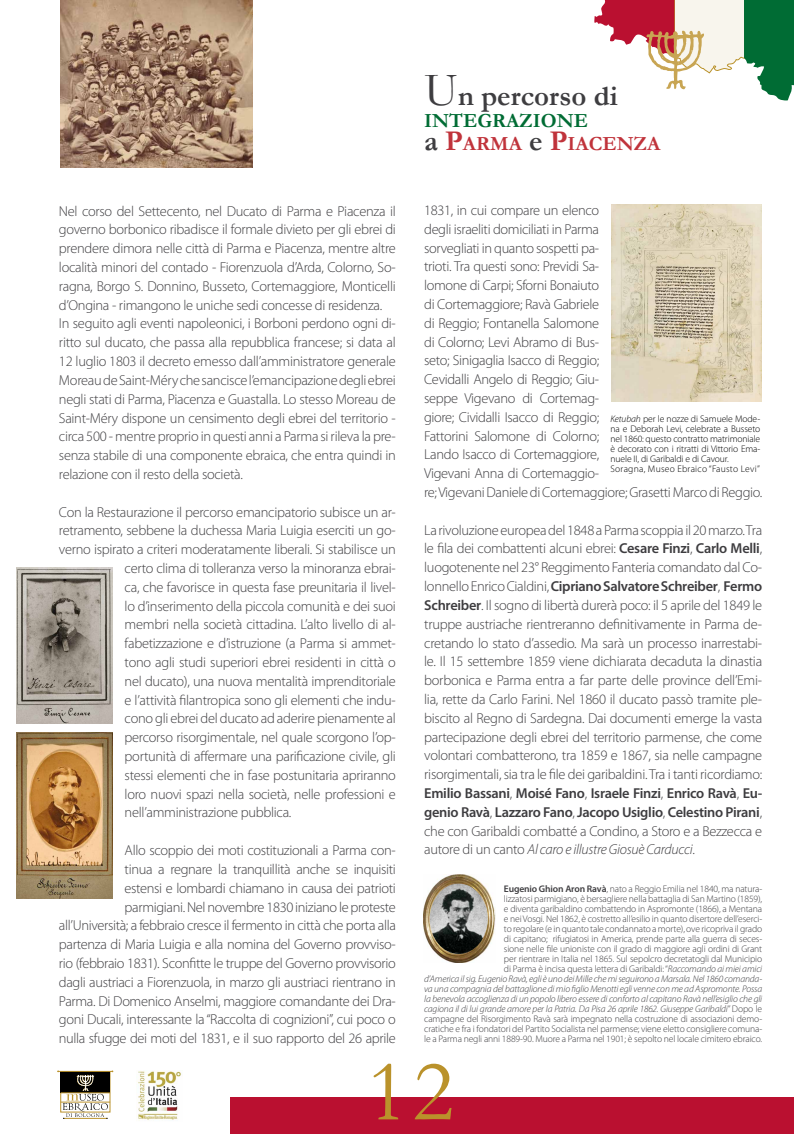
<style>
.page{position:relative;width:794px;height:1134px;background:#fff}
.page>*{position:absolute;margin:0;border:0;box-sizing:border-box;transform-origin:0 0}
.t1{font:88px "Garamond";color:#ba922b}
.t2{font:700 28.8px "Garamond";color:#3e3d40}
.t3{font:700 20.16px/22.4px "Garamond";color:#006c34}
.t4{font:300 14.4px/18.8px "Myriad Pro";letter-spacing:-.02em;color:#3e3d40}
.t5{font:300 9.6px/10px "Myriad Pro";letter-spacing:-.015em;color:#3e3d40;text-align:right}
.t6{font:300 9.6px/10px "Myriad Pro";letter-spacing:-.01em;color:#000}
.s1{font-weight:400;font-size:48px}
.s2{font-size:28.8px;color:#3e3d40}
.s3{font-size:28.8px;color:#c0333b}
.s4{color:#c0333b}
.s5{font-weight:600}
.s6{font-style:italic}
</style>
<div class="page">
<svg style="left:594px;top:0;width:200px;height:101px"></svg>
<div style="left:230px;top:1097px;width:564px;height:37px;background:#ba1030"></div>
<img style="left:138px;top:1071px;width:43px;height:49px">
<svg style="left:57px;top:1070px;width:56px;height:49px"></svg>
<img style="left:16px;top:567px;width:96px;height:157px">
<img style="left:16px;top:732px;width:97px;height:167px">
<img style="left:423px;top:875px;width:72px;height:87px">
<img style="left:430px;top:884px;width:58px;height:70px">
<img style="left:60px;top:0;width:193px;height:167px">
<img style="left:611px;top:204px;width:150px;height:198px">
<p class="t4" style="left:59px;top:201px;width:338px">Nel corso del Settecento, nel Ducato di Parma e Piacenza il governo borbonico ribadisce il formale divieto per gli ebrei di prendere dimora nelle città di Parma e Piacenza, mentre altre località minori del contado - Fiorenzuola d’Arda, Colorno, So&shy;ragna, Borgo S. Donnino, Busseto, Cortemaggiore, Monticelli d’Ongina - rimangono le uniche sedi concesse di residenza.<br>In seguito agli eventi napoleonici, i Borboni perdono ogni di&shy;ritto sul ducato, che passa alla repubblica francese; si data al 12 luglio 1803 il decreto emesso dall’amministratore generale Moreau de Saint-Méry che sancisce l’emancipazione degli ebrei negli stati di Parma, Piacenza e Guastalla. Lo stesso Moreau de Saint-Méry dispone un censimento degli ebrei del territorio - circa 500 - mentre proprio in questi anni a Parma si rileva la pre&shy;senza stabile di una componente ebraica, che entra quindi in relazione con il resto della società.</p>
<p class="t4" style="left:59px;top:502px;width:338px">Con la Restaurazione il percorso emancipatorio subisce un ar-</p>
<p class="t4" style="left:59px;top:521px;width:338px">retramento, sebbene la duchessa Maria Luigia eserciti un go-</p>
<p class="t4" style="left:59px;top:540px;width:338px">verno ispirato a criteri moderatamente liberali. Si stabilisce un</p>
<p class="t4" style="left:125px;top:559px;width:273px">certo clima di tolleranza verso la minoranza ebrai-</p>
<p class="t4" style="left:125px;top:577px;width:273px">ca, che favorisce in questa fase preunitaria il livel-</p>
<p class="t4" style="left:125px;top:596px;width:273px">lo d’inserimento della piccola comunità e dei suoi</p>
<p class="t4" style="left:125px;top:615px;width:273px">membri nella società cittadina. L’alto livello di al-</p>
<p class="t4" style="left:125px;top:634px;width:273px">fabetizzazione e d’istruzione (a Parma si ammet-</p>
<p class="t4" style="left:125px;top:653px;width:273px">tono agli studi superiori ebrei residenti in città o</p>
<p class="t4" style="left:125px;top:671px;width:273px">nel ducato), una nuova mentalità imprenditoriale</p>
<p class="t4" style="left:125px;top:690px;width:273px">e l’attività filantropica sono gli elementi che indu-</p>
<p class="t4" style="left:125px;top:709px;width:273px">cono gli ebrei del ducato ad aderire pienamente al</p>
<p class="t4" style="left:125px;top:728px;width:273px">percorso risorgimentale, nel quale scorgono l’op-</p>
<p class="t4" style="left:125px;top:747px;width:273px">portunità di affermare una parificazione civile, gli</p>
<p class="t4" style="left:125px;top:765px;width:273px">stessi elementi che in fase postunitaria apriranno</p>
<p class="t4" style="left:125px;top:784px;width:273px">loro nuovi spazi nella società, nelle professioni e</p>
<p class="t4" style="left:125px;top:803px;width:168px">nell’amministrazione pubblica.</p>
<p class="t4" style="left:59px;top:841px;width:338px;text-align:right">Allo scoppio dei moti costituzionali a Parma con-<br>tinua a regnare la tranquillità anche se inquisiti<br>estensi e lombardi chiamano in causa dei patrioti<br>parmigiani. Nel novembre 1830 iniziano le proteste all’Università; a febbraio cresce il fermento in città che porta alla partenza di Maria Luigia e alla nomina del Governo provviso&shy;rio (febbraio 1831). Sconfitte le truppe del Governo provvisorio dagli austriaci a Fiorenzuola, in marzo gli austriaci rientrano in Parma. Di Domenico Anselmi, maggiore comandante dei Dra&shy;goni Ducali, interessante la “Raccolta di cognizioni”, cui poco o nulla sfugge dei moti del 1831, e il suo rapporto del 26 aprile</p>
<h2 class="t2" style="left:424px;top:79px;width:195px"><span class="s1">U</span>n percorso di</h2>
<h3 class="t3" style="left:424px;top:110px;width:238px">INTEGRAZIONE<br><span class="s2">a</span> <span class="s3">P</span><span class="s4">ARMA</span> <span class="s2">e</span> <span class="s3">P</span><span class="s4">IACENZA</span></h3>
<p class="t4" style="left:424px;top:201px;width:339px">1831, in cui compare un elenco<br>degli israeliti domiciliati in Parma<br>sorvegliati in quanto sospetti pa-<br>trioti. Tra questi sono: Previdi Sa-<br>lomone di Carpi; Sforni Bonaiuto<br>di Cortemaggiore; Ravà Gabriele<br>di Reggio; Fontanella Salomone<br>di Colorno; Levi Abramo di Bus-<br>seto; Sinigaglia Isacco di Reggio;<br>Cevidalli Angelo di Reggio; Giu-<br>seppe Vigevano di Cortemag-<br>giore; Cividalli Isacco di Reggio;<br>Fattorini Salomone di Colorno;<br>Lando Isacco di Cortemaggiore,<br>Vigevani Anna di Cortemaggio-<br>re; Vigevani Daniele di Cortemaggiore; Grasetti Marco di Reggio.</p>
<p class="t4" style="left:424px;top:520px;width:339px;text-align:justify">La rivoluzione europea del 1848 a Parma scoppia il 20 marzo. Tra le fila dei combattenti alcuni ebrei: <span class="s5">Cesare Finzi</span>, <span class="s5">Carlo Melli</span>, luogotenente nel 23° Reggimento Fanteria comandato dal Co&shy;lonnello Enrico Cialdini, <span class="s5">Cipriano Salvatore Schreiber</span>, <span class="s5">Fermo Schreiber</span>. Il sogno di libertà durerà poco: il 5 aprile del 1849 le truppe austriache rientreranno definitivamente in Parma de&shy;cretando lo stato d’assedio. Ma sarà un processo inarrestabi&shy;le. Il 15 settembre 1859 viene dichiarata decaduta la dinastia borbonica e Parma entra a far parte delle province dell’Emi&shy;lia, rette da Carlo Farini. Nel 1860 il ducato passò tramite ple&shy;biscito al Regno di Sardegna. Dai documenti emerge la vasta partecipazione degli ebrei del territorio parmense, che come volontari combatterono, tra 1859 e 1867, sia nelle campagne risorgimentali, sia tra le file dei garibaldini. Tra i tanti ricordiamo:<br><span class="s5">Emilio Bassani</span>, <span class="s5">Moisé Fano</span>, <span class="s5">Israele Finzi</span>, <span class="s5">Enrico Ravà</span>, <span class="s5">Eu&shy;genio Ravà</span>, <span class="s5">Lazzaro Fano</span>, <span class="s5">Jacopo Usiglio</span>, <span class="s5">Celestino Pirani</span>, che con Garibaldi combatté a Condino, a Storo e a Bezzecca e autore di un canto <span class="s6">Al caro e illustre Giosuè Carducci</span>.</p>
<p class="t6" style="left:610px;top:414px;width:151px"><span class="s6">Ketubah</span> per le nozze di Samuele Mode&shy;na e Deborah Levi, celebrate a Busseto nel 1860: questo contratto matrimoniale è decorato con i ritratti di Vittorio Ema&shy;nuele II, di Garibaldi e di Cavour.<br>Soragna, Museo Ebraico “Fausto Levi”</p>
<p class="t5" style="left:424px;top:883px;width:339px"><span class="s5">Eugenio Ghion Aron Ravà</span>, nato a Reggio Emilia nel 1840, ma natura-<br>lizzatosi parmigiano, è bersagliere nella battaglia di San Martino (1859),<br>e diventa garibaldino combattendo in Aspromonte (1866), a Mentana<br>e nei Vosgi. Nel 1862, è costretto all’esilio in quanto disertore dell’eserci-<br>to regolare (e in quanto tale condannato a morte), ove ricopriva il grado<br>di capitano; rifugiatosi in America, prende parte alla guerra di seces-<br>sione nelle file unioniste con il grado di maggiore agli ordini di Grant<br>per rientrare in Italia nel 1865. Sul sepolcro decretatogli dal Municipio<br>di Parma è incisa questa lettera di Garibaldi: “<span class="s6">Raccomando ai miei amici<br>d’America il sig. Eugenio Ravà, egli è uno dei Mille che mi seguirono a Marsala. Nel 1860 comanda&shy;va una compagnia del battaglione di mio figlio Menotti egli venne con me ad Aspromonte. Possa la benevola accoglienza di un popolo libero essere di conforto al capitano Ravà nell’esiglio che gli cagiona il di lui grande amore per la Patria. Da Pisa 26 aprile 1862. Giuseppe Garibaldi</span>” Dopo le campagne del Risorgimento Ravà sarà impegnato nella costruzione di associazioni demo&shy;cratiche e fra i fondatori del Partito Socialista nel parmense; viene eletto consigliere comuna&shy;le a Parma negli anni 1889-90. Muore a Parma nel 1901; è sepolto nel locale cimitero ebraico.</p>
<h1 class="t1" style="left:367px;top:1039px;width:88px">12</h1>
</div>
